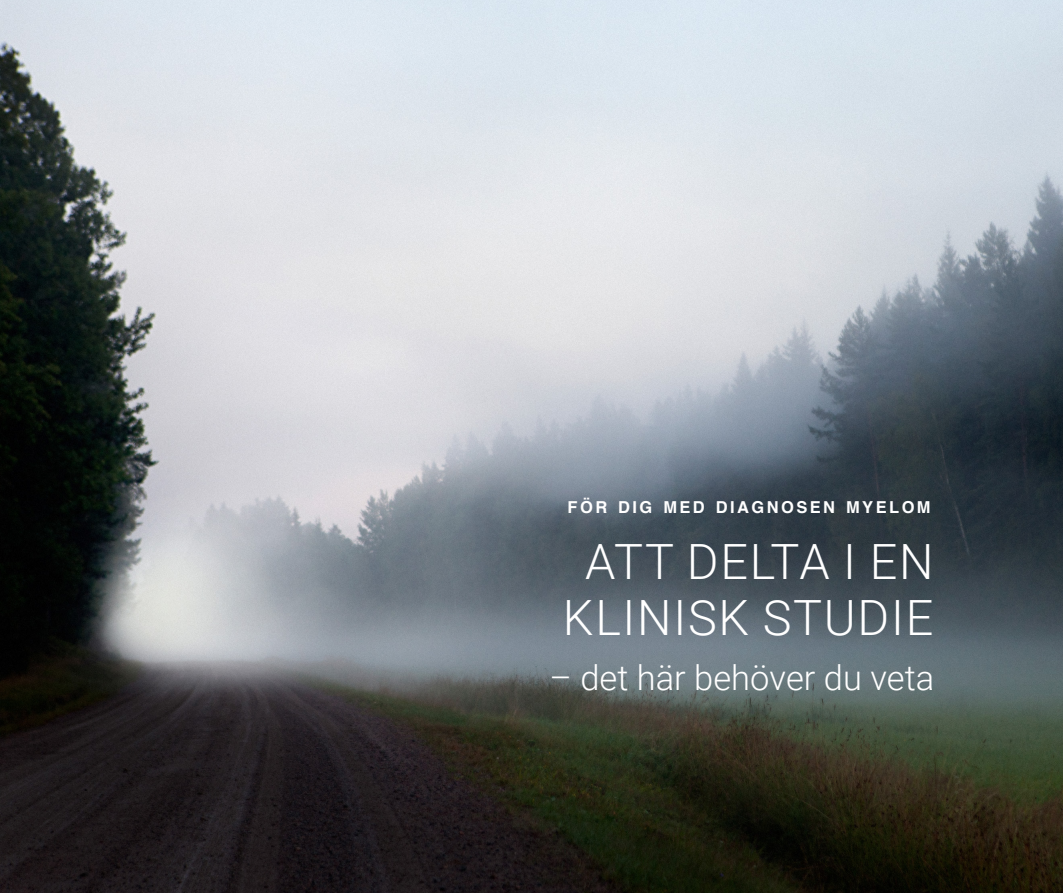
<style>
.page{position:relative;width:1063px;height:893px;background:#fff}
.page>*{position:absolute;margin:0;border:0;box-sizing:border-box;transform-origin:0 0}
.t1{font:300 48.6px "Roboto";letter-spacing:.035em;color:#fff}
.t2{font:300 34.5px "Roboto";color:#fff}
.underunderrubrik{font:700 16.5px "Helvetica";letter-spacing:.15em;color:#fff}
</style>
<div class="page">
<img style="left:0;top:0;width:1063px;height:893px">
<p class="underunderrubrik" style="left:568px;top:494px;width:365px">FÖR DIG MED DIAGNOSEN MYELOM</p>
<p class="t1" style="left:585px;top:527px;width:350px">ATT DELTA I EN</p>
<p class="t1" style="left:563px;top:584px;width:372px">KLINISK STUDIE</p>
<p class="t2" style="left:550px;top:654px;width:386px">– det här behöver du veta</p>
</div>
